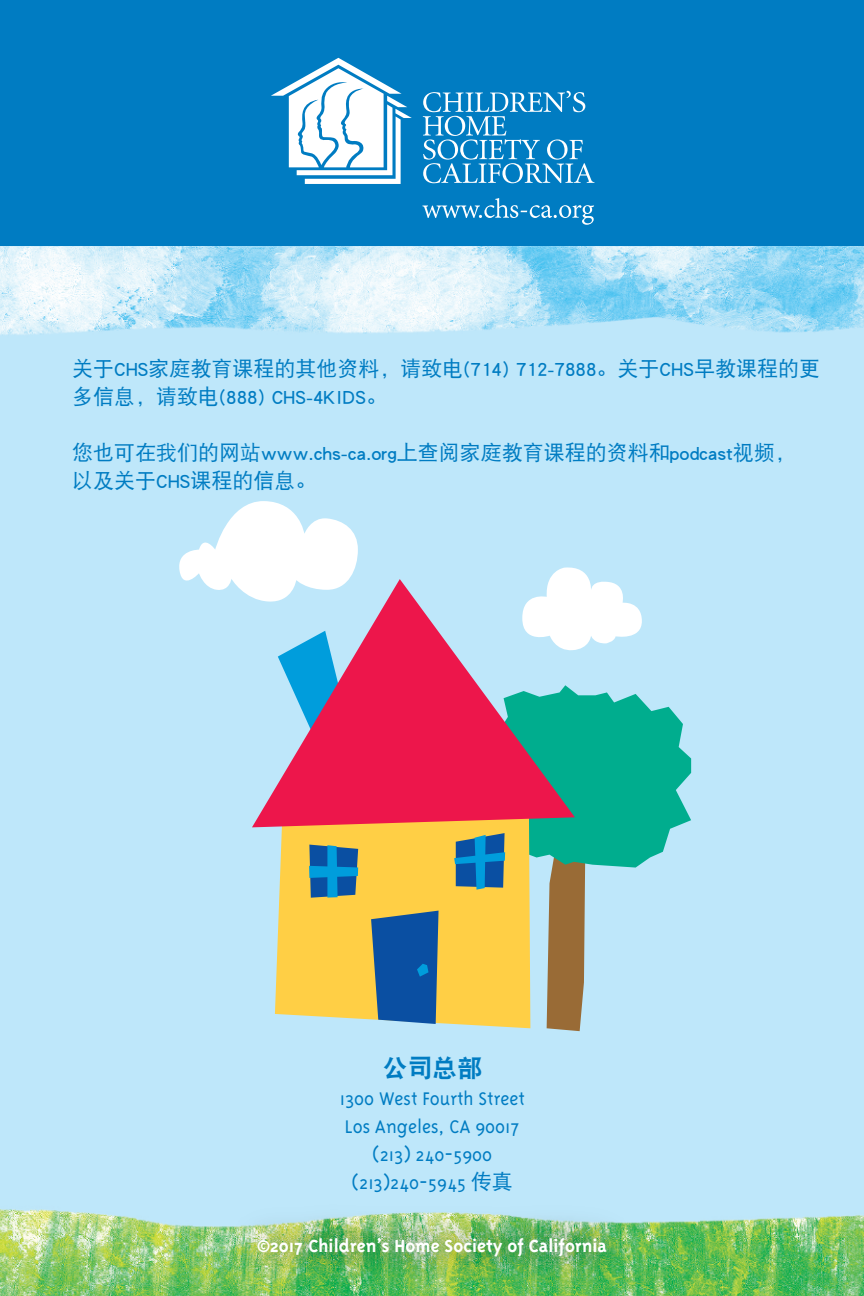
<style>
.page{position:relative;width:864px;height:1296px;background:#fff}
.page>*{position:absolute;margin:0;border:0;box-sizing:border-box;transform-origin:0 0}
.t1{font:25px "DFP Hei W9";color:#007cc2}
.t2{font:21px/28px "DFP Hei W5";color:#007cc2}
.t3{font:300 21px/28px "Triplex";color:#007cc2;text-align:center}
.t4{font:700 20px "Triplex";color:#fff}
.s1{font-family:"DFP Hei W5";font-weight:400}
</style>
<div class="page">
<img style="left:0;top:246px;width:864px;height:906px">
<div style="left:0;top:0;width:864px;height:246px;background:#007cc2"></div>
<img style="left:0;top:1152px;width:864px;height:144px">
<img style="left:144px;top:1192px;width:576px;height:104px">
<svg style="left:423px;top:91px;width:171px;height:92px"></svg>
<svg style="left:271px;top:58px;width:141px;height:126px"></svg>
<svg style="left:422px;top:198px;width:172px;height:27px"></svg>
<svg style="left:275px;top:827px;width:179px;height:201px;background:#f9d053"></svg>
<svg style="left:252px;top:579px;width:323px;height:248px;background:#cc759b"></svg>
<svg style="left:371px;top:911px;width:68px;height:113px;background:#28619a"></svg>
<svg style="left:309px;top:845px;width:49px;height:53px;background:#1d76ad"></svg>
<svg style="left:454px;top:685px;width:237px;height:346px;background:#8dac98"></svg>
<svg style="left:176px;top:501px;width:182px;height:102px"></svg>
<svg style="left:522px;top:565px;width:120px;height:86px"></svg>
<p class="t2" style="left:72px;top:354px;width:749px">关于CHS家庭教育课程的其他资料，请致电(714) 712-7888。关于CHS早教课程的更多信息，请致电(888) CHS-4KIDS。</p>
<p class="t2" style="left:72px;top:438px;width:725px">您也可在我们的网站www.chs-ca.org上查阅家庭教育课程的资料和podcast视频，以及关于CHS课程的信息。</p>
<p class="t1" style="left:382px;top:1055px;width:101px">公司总部</p>
<p class="t3" style="left:340px;top:1084px;width:187px">1300 West Fourth Street<br>Los Angeles, CA 90017 (213) 240-5900 (213)240-5945 <span class="s1">传真</span></p>
<p class="t4" style="left:258px;top:1234px;width:351px">©2017 Children’s Home Society of California</p>
</div>
